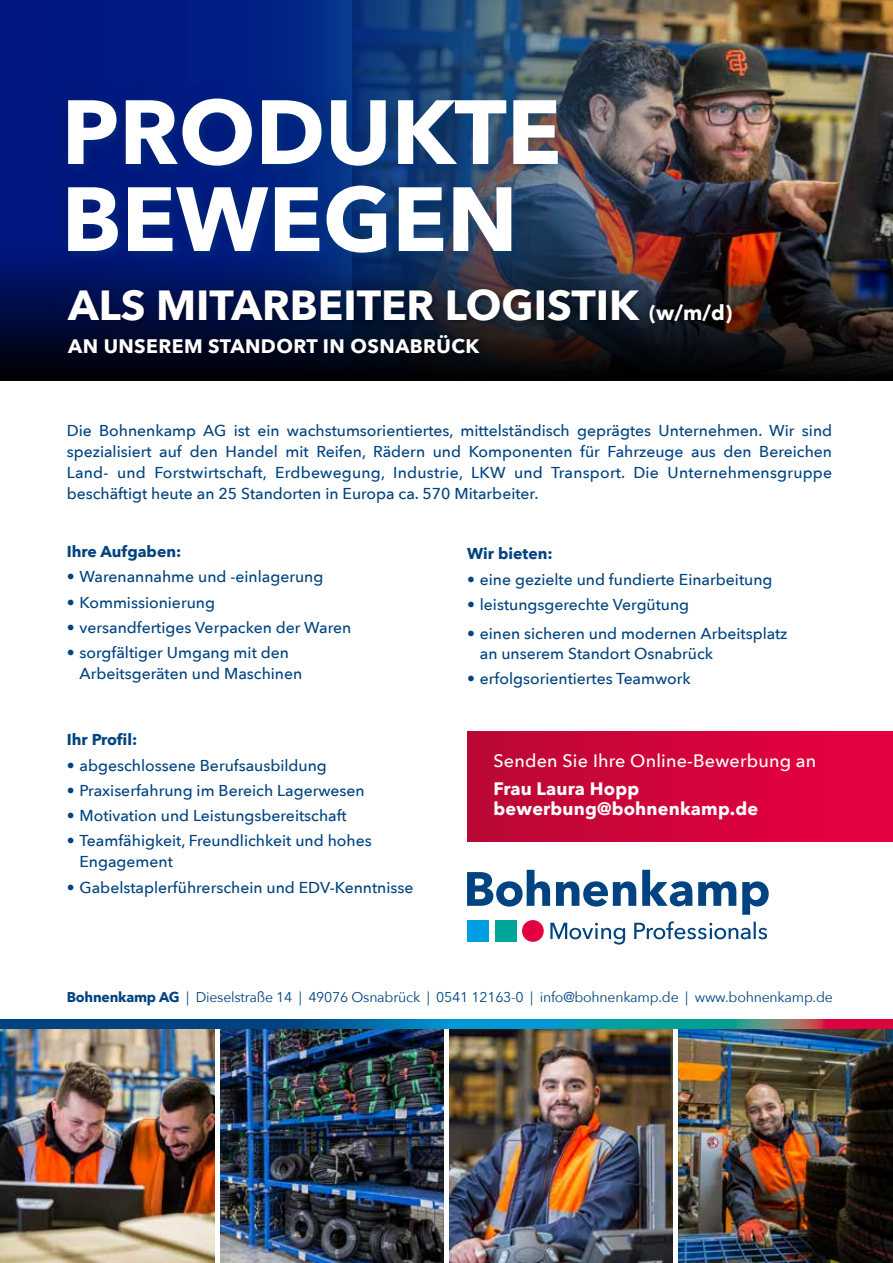
<style>
.page{position:relative;width:893px;height:1263px;background:#fff}
.page>*{position:absolute;margin:0;border:0;box-sizing:border-box;transform-origin:0 0}
.t1{font:700 90px/87px "Avenir Next";color:#fff}
.t2{font:700 42px "Avenir Next";color:#fff}
.t3{font:700 19.5px "Avenir Next";letter-spacing:.02em;color:#fff}
.t4{font:700 18px/19.5px "Avenir Next";letter-spacing:.01em;color:#fff}
.t5{font:500 18px "Avenir Next";letter-spacing:.01em;color:#fff}
.t6{font:500 15.75px/21px "Avenir Next";color:#004380}
.t7{font:700 15.75px "Avenir Next";color:#004380}
.t8{font:14.1px "Avenir Next";letter-spacing:-.015em;color:#004380}
.s1{font-size:21px}
.s2{font-family:"Avenir Next Condensed"}
.s3{font-weight:700}
</style>
<div class="page">
<img style="left:723px;top:0;width:170px;height:249px">
<img style="left:531px;top:0;width:192px;height:249px">
<svg style="left:0;top:0;width:531px;height:249px;background:#092981"></svg>
<img style="left:0;top:249px;width:893px;height:131px">
<div style="left:64px;top:286px;width:673px;height:73px;background:#000;opacity:.4"></div>
<div style="left:44px;top:75px;width:537px;height:201px;background:#000;opacity:.15"></div>
<div style="left:62px;top:92px;width:508px;height:173px;background:#004380;opacity:.4"></div>
<svg style="left:550px;top:921px;width:217px;height:23px"></svg>
<svg style="left:467px;top:870px;width:83px;height:36px"></svg>
<svg style="left:556px;top:881px;width:80px;height:25px"></svg>
<svg style="left:642px;top:870px;width:50px;height:36px"></svg>
<svg style="left:698px;top:881px;width:38px;height:25px"></svg>
<svg style="left:742px;top:881px;width:27px;height:34px"></svg>
<div style="left:495px;top:920px;width:21px;height:21px;background:#00a59a"></div>
<div style="left:467px;top:920px;width:21px;height:21px;background:#009fe3"></div>
<div style="left:522px;top:920px;width:22px;height:22px;background:#e40040;border-radius:50%"></div>
<div style="left:467px;top:732px;width:426px;height:109px;background:linear-gradient(to right,#ba0933,#ea0042)"></div>
<img style="left:0;top:1029px;width:214px;height:234px">
<img style="left:221px;top:1029px;width:222px;height:234px">
<img style="left:449px;top:1029px;width:223px;height:233px">
<img style="left:678px;top:1029px;width:215px;height:234px">
<svg style="left:0;top:1019px;width:893px;height:10px;background:#1e6791"></svg>
<h1 class="t1" style="left:62px;top:88px;width:501px">PRODUKTE<br>BEWEGEN</h1>
<h2 class="t2" style="left:68px;top:269px;width:666px">ALS MITARBEITER LOGISTIK <span class="s1">(w/m/d)</span></h2>
<p class="t3" style="left:68px;top:330px;width:413px">AN UNSEREM STANDORT IN OSNABRÜCK</p>
<p class="t6" style="left:67px;top:419px;width:767px;text-align:justify">Die Bohnenkamp AG ist ein wachstumsorientiertes, mittelständisch geprägtes Unternehmen. Wir sind spezialisiert auf den Handel mit Reifen, Rädern und Komponenten für Fahrzeuge aus den Bereichen Land- und Forstwirtschaft, Erdbewegung, Industrie, LKW und Transport. Die Unternehmensgruppe beschäftigt heute an 25 Standorten in Europa ca. 570 Mitarbeiter.</p>
<p class="t7" style="left:67px;top:538px;width:116px">Ihre Aufgaben:</p>
<p class="t6" style="left:67px;top:566px;width:258px">• Warenannahme und -einlagerung</p>
<p class="t6" style="left:67px;top:591px;width:150px">• Kommissionierung</p>
<p class="t6" style="left:67px;top:616px;width:286px">• versandfertiges Verpacken der Waren</p>
<p class="t6" style="left:80px;top:642px;width:224px;text-indent:-13px">• sorgfältiger Umgang mit den<br>Arbeitsgeräten und Maschinen</p>
<p class="t7" style="left:67px;top:726px;width:72px">Ihr Profil:</p>
<p class="t6" style="left:67px;top:754px;width:262px"><span class="s2">•</span> abgeschlossene Berufsausbildung</p>
<p class="t6" style="left:67px;top:779px;width:300px">• Praxiserfahrung im Bereich Lagerwesen</p>
<p class="t6" style="left:67px;top:804px;width:281px">• Motivation und Leistungsbereitschaft</p>
<p class="t6" style="left:80px;top:830px;width:294px;text-indent:-13px">• Teamfähigkeit, Freundlichkeit und hohes<br>Engagement</p>
<p class="t6" style="left:67px;top:876px;width:348px">• Gabelstaplerführerschein und EDV-Kenntnisse</p>
<p class="t7" style="left:467px;top:540px;width:87px">Wir bieten:</p>
<p class="t6" style="left:467px;top:568px;width:307px">• eine gezielte und fundierte Einarbeitung</p>
<p class="t6" style="left:467px;top:593px;width:224px">• leistungsgerechte Vergütung</p>
<p class="t6" style="left:480px;top:624px;width:309px;line-height:19.2px;text-indent:-13px">• einen sicheren und modernen Arbeitsplatz an unserem Standort Osnabrück</p>
<p class="t6" style="left:467px;top:667px;width:225px">• erfolgsorientiertes Teamwork</p>
<p class="t5" style="left:493px;top:746px;width:324px">Senden Sie Ihre Online-Bewerbung an</p>
<p class="t4" style="left:493px;top:779px;width:266px">Frau Laura Hopp bewerbung@bohnenkamp.de</p>
<p class="t8" style="left:67px;top:985px;width:768px"><span class="s3">Bohnenkamp AG</span> | Dieselstraße 14 | 49076 Osnabrück | 0541 12163-0 | info@bohnenkamp.de | www.bohnenkamp.de</p>
</div>
